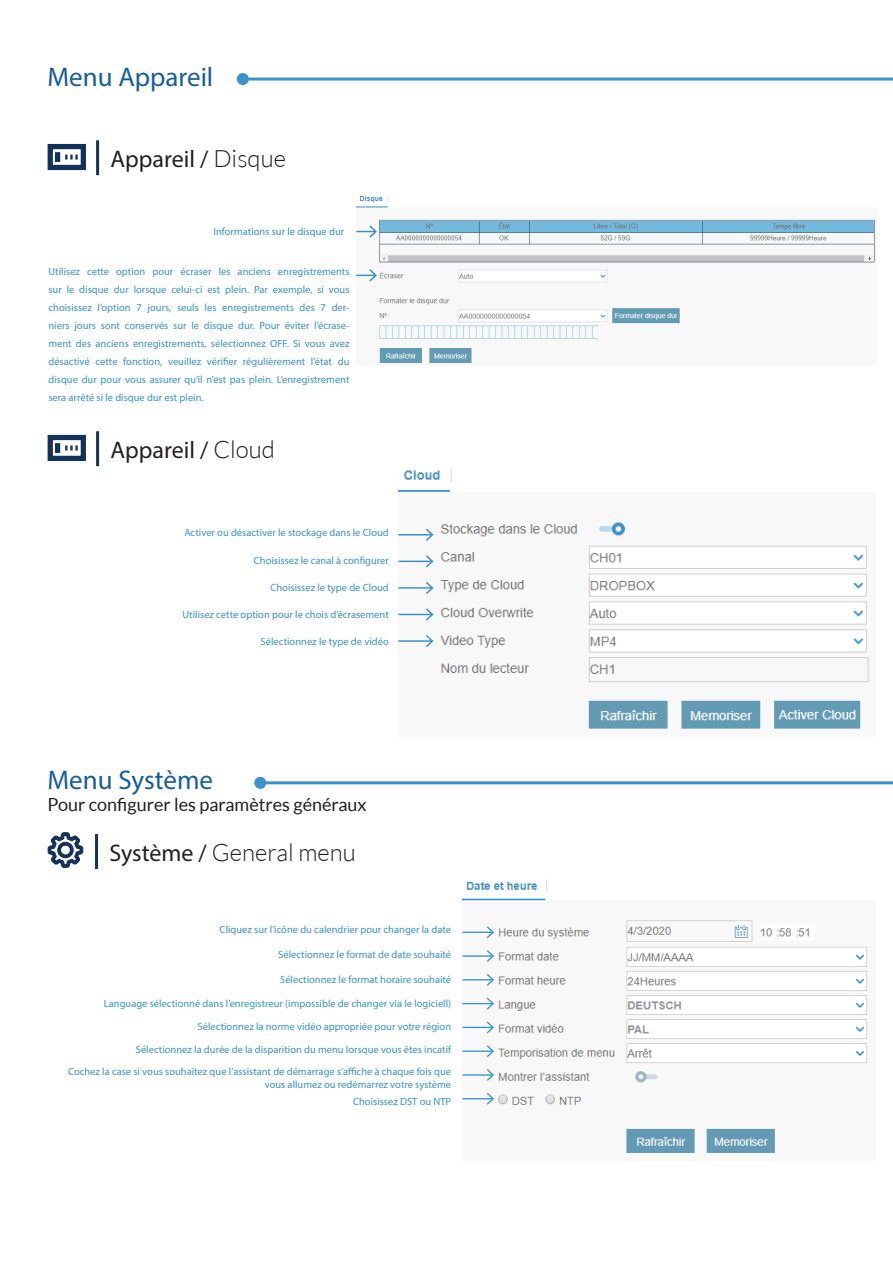
<style>
.page{position:relative;width:893px;height:1263px;background:#fff}
.page>*{position:absolute;margin:0;border:0;box-sizing:border-box;transform-origin:0 0}
.title_1{font:27px "Myriad Pro";color:#175d9e}
.title_1-2{font:24px "Myriad Pro";color:#231f20}
.title_1-3{font:300 24px "Lato";color:#231f20}
.t1{font:18px "Lato";color:#231f20}
.t2{font:10.5px/18px "Myriad Pro";color:#3b92c8;text-align:right}
.s1{font-family:"Lato";font-weight:300}
.s2{font-family:"Myriad Pro";font-weight:400}
</style>
<div class="page">
<img style="left:356px;top:194px;width:519px;height:169px">
<img style="left:398px;top:467px;width:471px;height:262px">
<img style="left:462px;top:879px;width:406px;height:274px">
<hr style="left:96px;top:140px;width:3px;height:35px;background:#143259">
<svg style="left:47px;top:143px;width:39px;height:28px"></svg>
<hr style="left:96px;top:431px;width:3px;height:35px;background:#143259">
<svg style="left:47px;top:434px;width:39px;height:27px"></svg>
<hr style="left:95px;top:834px;width:3px;height:35px;background:#143259">
<svg style="left:47px;top:832px;width:37px;height:36px"></svg>
<hr style="left:398px;top:534px;width:34px;height:1px;background:#3b92c8">
<svg style="left:424px;top:527px;width:11px;height:15px"></svg>
<svg style="left:356px;top:268px;width:22px;height:15px"></svg>
<svg style="left:356px;top:224px;width:22px;height:15px"></svg>
<hr style="left:398px;top:561px;width:34px;height:1px;background:#3b92c8">
<svg style="left:424px;top:554px;width:11px;height:15px"></svg>
<hr style="left:398px;top:587px;width:34px;height:2px;background:#3b92c8">
<svg style="left:424px;top:580px;width:11px;height:16px"></svg>
<hr style="left:398px;top:614px;width:34px;height:1px;background:#3b92c8">
<svg style="left:424px;top:607px;width:11px;height:15px"></svg>
<hr style="left:398px;top:640px;width:34px;height:2px;background:#3b92c8">
<svg style="left:424px;top:633px;width:11px;height:16px"></svg>
<hr style="left:462px;top:931px;width:31px;height:2px;background:#3b92c8">
<svg style="left:485px;top:925px;width:10px;height:14px"></svg>
<hr style="left:462px;top:1098px;width:31px;height:1px;background:#3b92c8">
<svg style="left:485px;top:1091px;width:10px;height:15px"></svg>
<hr style="left:462px;top:955px;width:31px;height:2px;background:#3b92c8">
<svg style="left:485px;top:949px;width:10px;height:14px"></svg>
<hr style="left:462px;top:979px;width:31px;height:1px;background:#3b92c8">
<svg style="left:485px;top:972px;width:10px;height:15px"></svg>
<hr style="left:462px;top:1003px;width:31px;height:1px;background:#3b92c8">
<svg style="left:485px;top:996px;width:10px;height:15px"></svg>
<hr style="left:462px;top:1027px;width:31px;height:1px;background:#3b92c8">
<svg style="left:485px;top:1020px;width:10px;height:15px"></svg>
<hr style="left:462px;top:1050px;width:31px;height:2px;background:#3b92c8">
<svg style="left:485px;top:1044px;width:10px;height:14px"></svg>
<hr style="left:462px;top:1074px;width:31px;height:2px;background:#3b92c8">
<svg style="left:485px;top:1068px;width:10px;height:14px"></svg>
<hr style="left:243px;top:78px;width:650px;height:3px;background:#3b92c8">
<div style="left:237px;top:73px;width:12px;height:12px;background:#3b92c8;border-radius:50%"></div>
<hr style="left:260px;top:781px;width:633px;height:3px;background:#3b92c8">
<div style="left:254px;top:777px;width:12px;height:12px;background:#3b92c8;border-radius:50%"></div>
<p class="title_1" style="left:47px;top:60px;width:167px">Menu Appareil</p>
<p class="title_1-2" style="left:111px;top:145px;width:177px">Appareil / <span class="s1">Disque</span></p>
<p class="t2" style="left:213px;top:222px;width:132px">Informations sur le disque dur</p>
<p class="t2" style="left:48px;top:262px;width:303px;text-align:justify">Utilisez cette option pour écraser les anciens enregistrements sur le disque dur lorsque celui-ci est plein. Par exemple, si vous choisissez l’option 7 jours, seuls les enregistrements des 7 der&shy;niers jours sont conservés sur le disque dur. Pour éviter l’écrase&shy;ment des anciens enregistrements, sélectionnez OFF. Si vous avez désactivé cette fonction, veuillez vérifier régulièrement l’état du disque dur pour vous assurer qu’il n’est pas plein. L’enregistrement sera arrêté si le disque dur est plein.</p>
<p class="title_1-2" style="left:111px;top:435px;width:166px">Appareil / <span class="s1">Cloud</span></p>
<p class="t2" style="left:184px;top:524px;width:206px">Activer ou désactiver le stockage dans le Cloud</p>
<p class="t2" style="left:254px;top:551px;width:137px">Choisissez le canal à configurer</p>
<p class="t2" style="left:270px;top:578px;width:120px">Choisissez le type de Cloud</p>
<p class="t2" style="left:182px;top:605px;width:208px">Utilisez cette option pour le chois d’écrasement</p>
<p class="t2" style="left:261px;top:632px;width:130px">Sélectionnez le type de vidéo</p>
<p class="title_1" style="left:47px;top:764px;width:167px">Menu Système</p>
<p class="t1" style="left:47px;top:794px;width:321px">Pour configurer les paramètres généraux</p>
<p class="title_1-3" style="left:109px;top:840px;width:248px"><span class="s2">Système /</span> General menu</p>
<p class="t2" style="left:220px;top:920px;width:233px">Cliquez sur l’icône du calendrier pour changer la date</p>
<p class="t2" style="left:278px;top:945px;width:174px">Sélectionnez le format de date souhaité</p>
<p class="t2" style="left:280px;top:970px;width:173px">Sélectionnez le format horaire souhaité</p>
<p class="t2" style="left:104px;top:994px;width:349px">Language sélectionné dans l’enregistreur (impossible de changer via le logiciell)</p>
<p class="t2" style="left:198px;top:1017px;width:255px">Sélectionnez la norme vidéo appropriée pour votre région</p>
<p class="t2" style="left:136px;top:1040px;width:317px">Sélectionnez la durée de la disparition du menu lorsque vous êtes incatif</p>
<p class="t2" style="left:68px;top:1065px;width:385px;line-height:12.6px">Cochez la case si vous souhaitez que l’assistant de démarrage s’affiche à chaque fois que vous allumez ou redémarrez votre système</p>
<p class="t2" style="left:353px;top:1092px;width:100px">Choisissez DST ou NTP</p>
</div>
